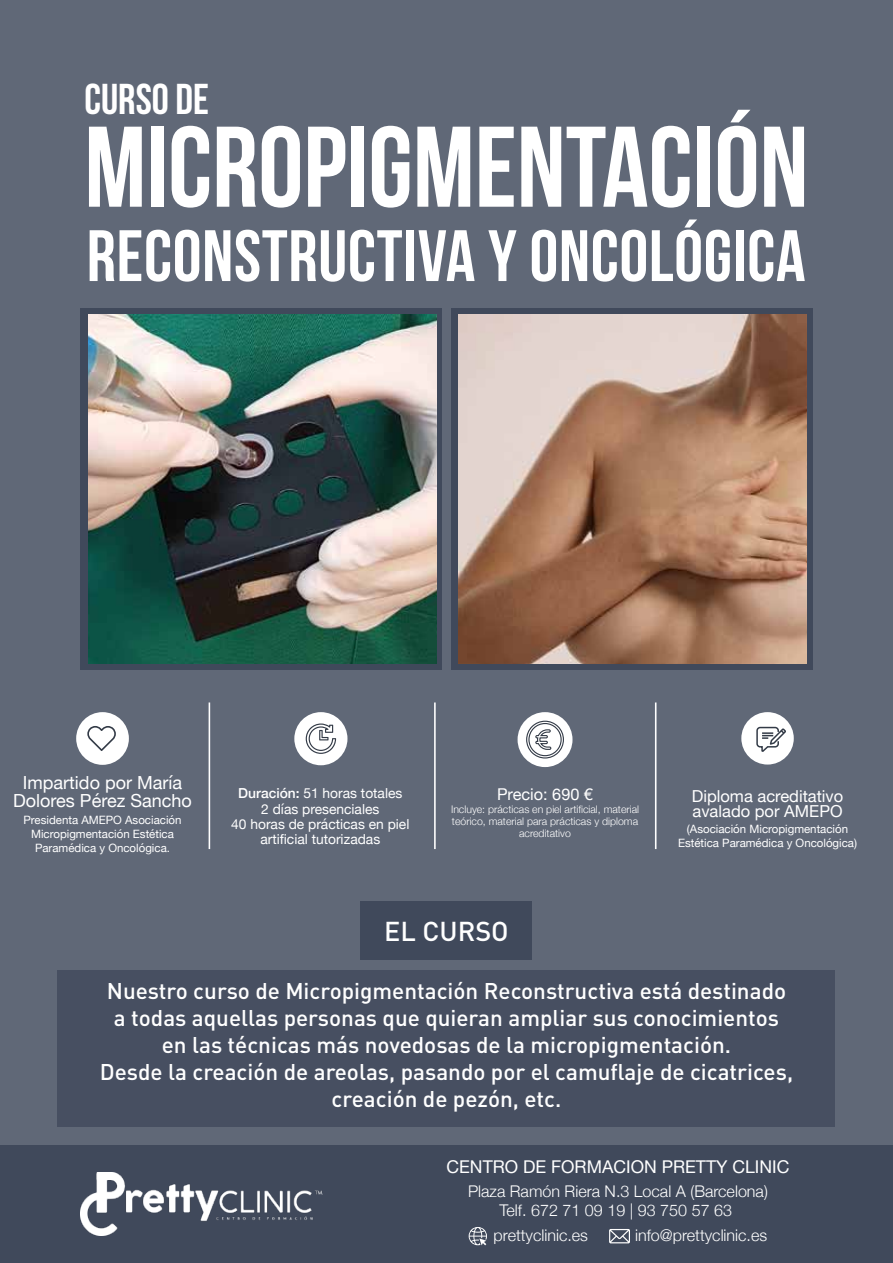
<style>
.page{position:relative;width:893px;height:1263px;background:#fff}
.page>*{position:absolute;margin:0;border:0;box-sizing:border-box;transform-origin:0 0}
.t1{font:114.3px "Bebas Neue";color:#fff}
.t2{font:72.6px "Bebas Neue";letter-spacing:.01em;color:#fff}
.t3{font:43.2px "Bebas Neue";color:#fff}
.t4{font:500 27px "DIN Pro";color:#fff}
.t5{font:500 22.5px/27px "DIN Pro";color:#fff;text-align:center}
.t6{font:18px/18px "Helvetica Neue";color:#fff;text-align:center}
.t7{font:17.55px "Helvetica Neue";color:#fff}
.t8{font:16.5px/15.6px "Helvetica Neue";color:#fff}
.t9{font:16.35px "Helvetica Neue";color:#fff}
.t10{font:300 16.2px/19px "Helvetica Neue";color:#fff;text-align:center}
.t11{font:13.8px/15.3px "Helvetica Neue";color:#fff;text-align:center}
.t12{font:11.55px/14px "Helvetica Neue";color:#fff;text-align:center}
.t13{font:300 10.5px/12px "Helvetica Neue";color:#fff;text-align:center}
.s1{font-weight:500}
</style>
<div class="page">
<div style="left:0;top:0;width:893px;height:1145px;background:#606877"></div>
<div style="left:58px;top:970px;width:777px;height:156px;background:#474f61"></div>
<div style="left:0;top:1145px;width:893px;height:118px;background:#40495b"></div>
<img style="left:80px;top:1173px;width:242px;height:62px">
<svg style="left:609px;top:1229px;width:21px;height:14px"></svg>
<svg style="left:469px;top:1227px;width:18px;height:18px"></svg>
<div style="left:741px;top:712px;width:53px;height:52px;background:#fff;border-radius:50%"></div>
<svg style="left:756px;top:726px;width:30px;height:26px"></svg>
<div style="left:518px;top:712px;width:54px;height:55px;background:#fff;border-radius:50%"></div>
<svg style="left:526px;top:720px;width:38px;height:39px"></svg>
<div style="left:76px;top:712px;width:53px;height:53px;background:#fff;border-radius:50%"></div>
<svg style="left:87px;top:726px;width:29px;height:25px"></svg>
<div style="left:294px;top:712px;width:53px;height:53px;background:#fff;border-radius:50%"></div>
<svg style="left:306px;top:723px;width:30px;height:31px"></svg>
<hr style="left:209px;top:702px;width:1px;height:147px;background:#fff">
<hr style="left:434px;top:702px;width:2px;height:147px;background:#fff">
<hr style="left:655px;top:702px;width:1px;height:147px;background:#fff">
<div style="left:361px;top:901px;width:171px;height:58px;background:#40495b"></div>
<div style="left:80px;top:308px;width:361px;height:362px;background:#40495b"></div>
<div style="left:452px;top:308px;width:361px;height:362px;background:#40495b"></div>
<img style="left:458px;top:315px;width:348px;height:348px">
<img style="left:88px;top:315px;width:349px;height:348px">
<h3 class="t3" style="left:84px;top:75px;width:126px">CURSO DE</h3>
<h1 class="t1" style="left:84px;top:105px;width:725px">MICROPIGMENTACIÓN</h1>
<h2 class="t2" style="left:87px;top:216px;width:720px">RECONSTRUCTIVA Y ONCOLÓGICA</h2>
<p class="t6" style="left:13px;top:774px;width:180px">Impartido por María<br>Dolores Pérez Sancho</p>
<p class="t12" style="left:24px;top:813px;width:159px">Presidenta AMEPO Asociación<br>Micropigmentación Estética<br>Paramédica y Oncológica.</p>
<p class="t11" style="left:231px;top:786px;width:180px"><span class="s1">Duración:</span> 51 horas totales<br>2 días presenciales<br>40 horas de prácticas en piel artificial tutorizadas</p>
<p class="t9" style="left:497px;top:782px;width:97px">Precio: 690 €</p>
<p class="t13" style="left:451px;top:802px;width:190px">Incluye: prácticas en piel artificial, material teórico, material para prácticas y diploma acreditativo</p>
<p class="t4" style="left:384px;top:913px;width:126px">EL CURSO</p>
<p class="t8" style="left:692px;top:789px;width:153px">Diploma acreditativo avalado por AMEPO</p>
<p class="t12" style="left:678px;top:822px;width:181px">(Asociación Micropigmentación<br>Estética Paramédica y Oncológica)</p>
<p class="t5" style="left:100px;top:977px;width:695px">Nuestro curso de Micropigmentación Reconstructiva está destinado a todas aquellas personas que quieran ampliar sus conocimientos en las técnicas más novedosas de la micropigmentación.<br>Desde la creación de areolas, pasando por el camuflaje de cicatrices, creación de pezón, etc.</p>
<p class="t7" style="left:446px;top:1154px;width:344px">CENTRO DE FORMACION PRETTY CLINIC</p>
<p class="t10" style="left:468px;top:1181px;width:301px">Plaza Ramón Riera N.3 Local A (Barcelona)<br>Telf. 672 71 09 19 | 93 750 57 63</p>
<p class="t10" style="left:494px;top:1224px;width:96px">prettyclinic.es</p>
<p class="t10" style="left:635px;top:1224px;width:134px">info@prettyclinic.es</p>
</div>
